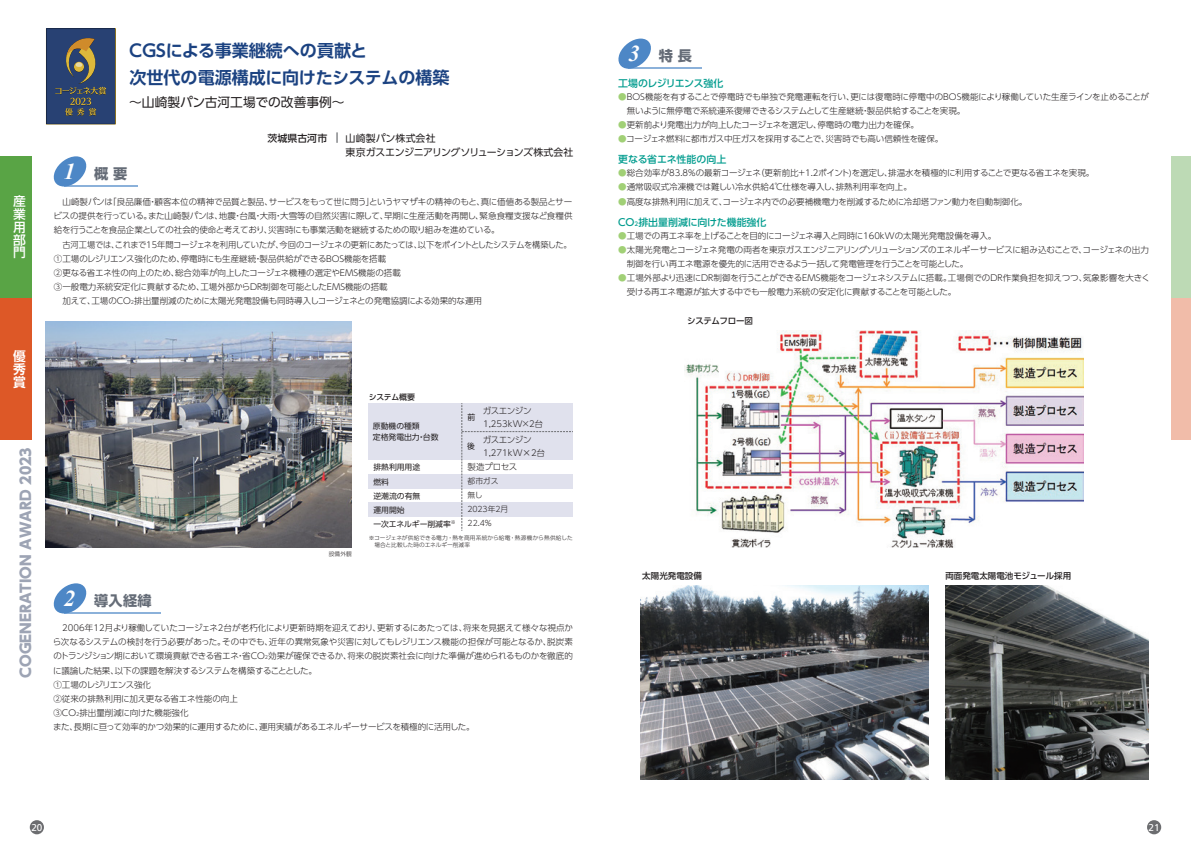
<style>
.page{position:relative;width:1191px;height:842px;background:#fff}
.page>*{position:absolute;margin:0;border:0;box-sizing:border-box;transform-origin:0 0}
.t1{font:italic 700 22.7px "Times New Roman";color:#fff}
.t2{font:700 17px/26.9px "UD Shin Go Pro De";letter-spacing:-.005em;color:#1b4281}
.t3{font:800 14.2px "UD Shin Go NT Pro";color:#9da4b4}
.t4{font:700 14.2px "UD Shin Go Pro";color:#656c77}
.t5{font:12.8px "UD Shin Go Pro";color:#231f20}
.t6{font:500 12.8px/12.8px "Shin Go Pro";color:#fff;text-align:justify}
.t7{font:700 12.8px/12.8px "Shin Go Pro De";color:#fff;text-align:justify}
.t8{font:9.9px/14.2px "UD Shin Go Pro";letter-spacing:-.01em;color:#231f20}
.t9{font:500 9.9px "UD Shin Go Pro";letter-spacing:-.01em;color:#009c8e}
.t10{font:500 9.9px "UD Shin Go Pro";letter-spacing:-.04em;color:#009c8e}
.t11{font:500 9.9px "UD Shin Go Pro";letter-spacing:.015em;color:#231f20}
.t12{font:9.9px "Frutiger";color:#fff}
.t13{font:300 8.5px/14.2px "UD Shin Go Pro";letter-spacing:-.02em;color:#231f20}
.t14{font:300 8.5px "UD Shin Go Pro";color:#231f20}
.t15{font:500 8.5px "UD Shin Go Pro";color:#231f20}
.t16{font:500 8.5px "UD Shin Go Pro";letter-spacing:-.04em;color:#231f20}
.t17{font:7.8px/14.2px "UD Shin Go Pro";color:#231f20}
.t18{font:300 7.8px/14.2px "UD Shin Go Pro";letter-spacing:-.01em;color:#231f20}
.t19{font:500 7.8px "UD Shin Go Pro";letter-spacing:-.04em;color:#231f20}
.t20{font:300 5.7px/7.1px "UD Shin Go Pro";letter-spacing:.01em;color:#231f20}
.s1{font-size:5px}
.s2{font-family:"Koz Go Pr 6 N";font-weight:400}
.s3{font-family:"Times New Roman";font-style:italic;font-size:22.7px;color:#fff}
.s4{color:#a1d076}
.s5{font-size:5.7px}
</style>
<div class="page">
<hr style="left:64px;top:185px;width:73px;height:1px;background:#5990cb">
<div style="left:1147px;top:820px;width:14px;height:14px;background:#6c6d70;border-radius:50%"></div>
<div style="left:0;top:156px;width:31px;height:142px;background:#59a445"></div>
<div style="left:0;top:298px;width:31px;height:142px;background:#dd5827"></div>
<div style="left:1171px;top:156px;width:20px;height:142px;background:#bddab5"></div>
<div style="left:1171px;top:298px;width:20px;height:142px;background:#f1bca9"></div>
<div style="left:30px;top:820px;width:14px;height:14px;background:#6c6d70;border-radius:50%"></div>
<svg style="left:336px;top:132px;width:2px;height:11px"></svg>
<svg style="left:53px;top:156px;width:35px;height:30px"></svg>
<hr style="left:628px;top:67px;width:74px;height:2px;background:#5990cb">
<svg style="left:618px;top:39px;width:35px;height:30px"></svg>
<hr style="left:64px;top:612px;width:96px;height:1px;background:#5990cb">
<svg style="left:53px;top:583px;width:35px;height:30px"></svg>
<img style="left:45px;top:321px;width:307px;height:227px">
<img style="left:685px;top:331px;width:398px;height:217px">
<svg style="left:46px;top:28px;width:70px;height:97px;background:#3e4d67"></svg>
<img style="left:640px;top:585px;width:288px;height:195px">
<img style="left:945px;top:585px;width:203px;height:195px">
<div style="left:369px;top:431px;width:204px;height:29px;background:#e0e1ed"></div>
<div style="left:369px;top:403px;width:204px;height:28px;background:#e0e1ed"></div>
<div style="left:369px;top:474px;width:204px;height:14px;background:#e0e1ed"></div>
<div style="left:369px;top:502px;width:204px;height:15px;background:#e0e1ed"></div>
<svg style="left:461px;top:403px;width:112px;height:128px"></svg>
<h3 class="t6" style="left:13px;top:194px;width:14px">産業用部門</h3>
<h3 class="t7" style="left:13px;top:348px;width:14px">優秀賞</h3>
<h3 class="t3" style="left:14px;top:677px;width:232px;rotate:-90deg">COGENERATION AWARD 2023</h3>
<h2 class="t2" style="left:127px;top:36px;width:324px">ＣＧＳによる事業継続への貢献と<br>次世代の電源構成に向けたシステムの構築</h2>
<h3 class="t5" style="left:129px;top:92px;width:217px">～山崎製パン古河工場での改善事例～</h3>
<h1 class="t1" style="left:64px;top:155px;width:13px">1</h1>
<h3 class="t4" style="left:94px;top:162px;width:35px">概 要</h3>
<p class="t11" style="left:267px;top:130px;width:61px">茨城県古河市</p>
<p class="t8" style="left:346px;top:130px;width:229px">山崎製パン株式会社<br>東京ガスエンジニアリングソリューションズ株式会社</p>
<p class="t13" style="left:53px;top:194px;width:520px;text-align:justify">　山崎製パンは「良品廉価・顧客本位の精神で品質と製品、サービスをもって世に問う」というヤマザキの精神のもと、真に価値ある製品とサービスの提供を行っている。また山崎製パンは、地震・台風・大雨・大雪等の自然災害に際して、早期に生産活動を再開し、緊急食糧支援など食糧供給を行うことを食品企業としての社会的使命と考えており、災害時にも事業活動を継続するための取り組みを進めている。</p>
<p class="t13" style="left:54px;top:237px;width:519px;text-indent:9px">古河工場では、これまで15年間コージェネを利用していたが、今回のコージェネの更新にあたっては、以下をポイントとしたシステムを構築した。①工場のレジリエンス強化のため、停電時にも生産継続・製品供給ができるBOS機能を搭載<br>②更なる省エネ性の向上のため、総合効率が向上したコージェネ機種の選定やEMS機能の搭載<br>③一般電力系統安定化に貢献するため、工場外部からDR制御を可能としたEMS機能の搭載<br>　加えて、工場のCO<span class="s1">2</span>排出量削減のために太陽光発電設備も同時導入しコージェネとの発電協調による効果的な運用</p>
<p class="t19" style="left:369px;top:390px;width:48px">システム概要</p>
<p class="t17" style="left:373px;top:420px;width:67px;line-height:11.3px">原動機の種類<br>定格発電出力・台数</p>
<p class="t17" style="left:467px;top:410px;width:9px">前</p>
<p class="t17" style="left:467px;top:438px;width:9px">後</p>
<p class="t13" style="left:483px;top:404px;width:62px;line-height:12.8px">ガスエンジン<br>1,253kW×2台</p>
<p class="t13" style="left:483px;top:433px;width:64px;line-height:12.8px">ガスエンジン<br>1,271kW<span class="s2">×</span>2台</p>
<p class="t17" style="left:373px;top:460px;width:84px">排熱利用用途<br>燃料<br>逆潮流の有無<br>運用開始<br>一次エネルギー削減率<sup>※</sup></p>
<p class="t13" style="left:467px;top:460px;width:51px">製造プロセス</p>
<p class="t18" style="left:467px;top:473px;width:42px">都市ガス<br>無し<br>2023年2月<br>22.4%</p>
<h3 class="t4" style="left:64px;top:589px;width:89px"><span class="s3">2</span> 導入経緯</h3>
<p class="t20" style="left:329px;top:550px;width:24px">設備外観</p>
<p class="t20" style="left:374px;top:534px;width:200px;text-indent:-6px">※コージェネが供給できる電力・熱を商用系統から給電・熱源機から熱供給した場合と比較した時のエネルギー削減率</p>
<p class="t13" style="left:53px;top:620px;width:522px">　2006年12月より稼働していたコージェネ2台が老朽化により更新時期を迎えており、更新するにあたっては、将来を見据えて様々な視点から次なるシステムの検討を行う必要があった。その中でも、近年の異常気象や災害に対してもレジリエンス機能の担保が可能となるか、脱炭素のトランジション期において環境貢献できる省エネ・省CO<span class="s1">2</span>効果が確保できるか、将来の脱炭素社会に向けた準備が進められるものかを徹底的に議論した結果、以下の課題を解決するシステムを構築することとした。<br>①工場のレジリエンス強化<br>②従来の排熱利用に加え更なる省エネ性能の向上<br>③CO<span class="s1">2</span>排出量削減に向けた機能強化<br>また、長期に亘って効率的かつ効果的に運用するために、運用実績があるエネルギーサービスを積極的に活用した。</p>
<p class="t12" style="left:31px;top:821px;width:13px">20</p>
<h3 class="t4" style="left:628px;top:44px;width:65px"><span class="s3">3</span> 特 長</h3>
<p class="t10" style="left:618px;top:75px;width:107px">工場のレジリエンス強化</p>
<p class="t13" style="left:626px;top:89px;width:524px;text-indent:-9px"><span class="s4">●</span>BOS機能を有することで停電時でも単独で発電運転を行い、更には復電時に停電中のBOS機能により稼働していた生産ラインを止めることが無いように無停電で系統連系復帰できるシステムとして生産継続・製品供給することを実現。</p>
<p class="t14" style="left:618px;top:118px;width:302px"><span class="s4">●</span>更新前より発電出力が向上したコージェネを選定し、停電時の電力出力を確保。</p>
<p class="t13" style="left:618px;top:132px;width:327px"><span class="s4">●</span>コージェネ燃料に都市ガス中圧ガスを採用することで、災害時でも高い信頼性を確保。</p>
<p class="t9" style="left:618px;top:152px;width:110px">更なる省エネ性能の向上</p>
<p class="t13" style="left:618px;top:166px;width:478px"><span class="s4">●</span>総合効率が83.8%の最新コージェネ（更新前比＋1.2ポイント)を選定し、排温水を積極的に利用することで更なる省エネを実現。</p>
<p class="t14" style="left:618px;top:180px;width:295px"><span class="s4">●</span>通常吸収式冷凍機では難しい冷水供給4℃仕様を導入し、排熱利用率を向上。</p>
<p class="t13" style="left:618px;top:194px;width:411px"><span class="s4">●</span>高度な排熱利用に加えて、コージェネ内での必要補機電力を削減するために冷却塔ファン動力を自動制御化。</p>
<p class="t9" style="left:618px;top:214px;width:150px">CO<span class="s5">2</span>排出量削減に向けた機能強化</p>
<p class="t13" style="left:618px;top:228px;width:380px"><span class="s4">●</span>工場での再エネ率を上げることを目的にコージェネ導入と同時に160kWの太陽光発電設備を導入。</p>
<p class="t13" style="left:626px;top:242px;width:524px;text-indent:-9px"><span class="s4">●</span>太陽光発電とコージェネ発電の両者を東京ガスエンジニアリングソリューションズのエネルギーサービスに組み込むことで、コージェネの出力制御を行い再エネ電源を優先的に活用できるよう一括して発電管理を行うことを可能とした。</p>
<p class="t13" style="left:626px;top:271px;width:524px;text-indent:-9px"><span class="s4">●</span>工場外部より迅速にDR制御を行うことができるEMS機能をコージェネシステムに搭載。工場側でのDR作業負担を抑えつつ、気象影響を大きく受ける再エネ電源が拡大する中でも一般電力系統の安定化に貢献することを可能とした。</p>
<p class="t16" style="left:687px;top:313px;width:67px">システムフロー図</p>
<p class="t15" style="left:642px;top:569px;width:61px">太陽光発電設備</p>
<p class="t15" style="left:945px;top:569px;width:127px">両面発電太陽電池モジュール採用</p>
<p class="t12" style="left:1148px;top:821px;width:13px">21</p>
</div>
